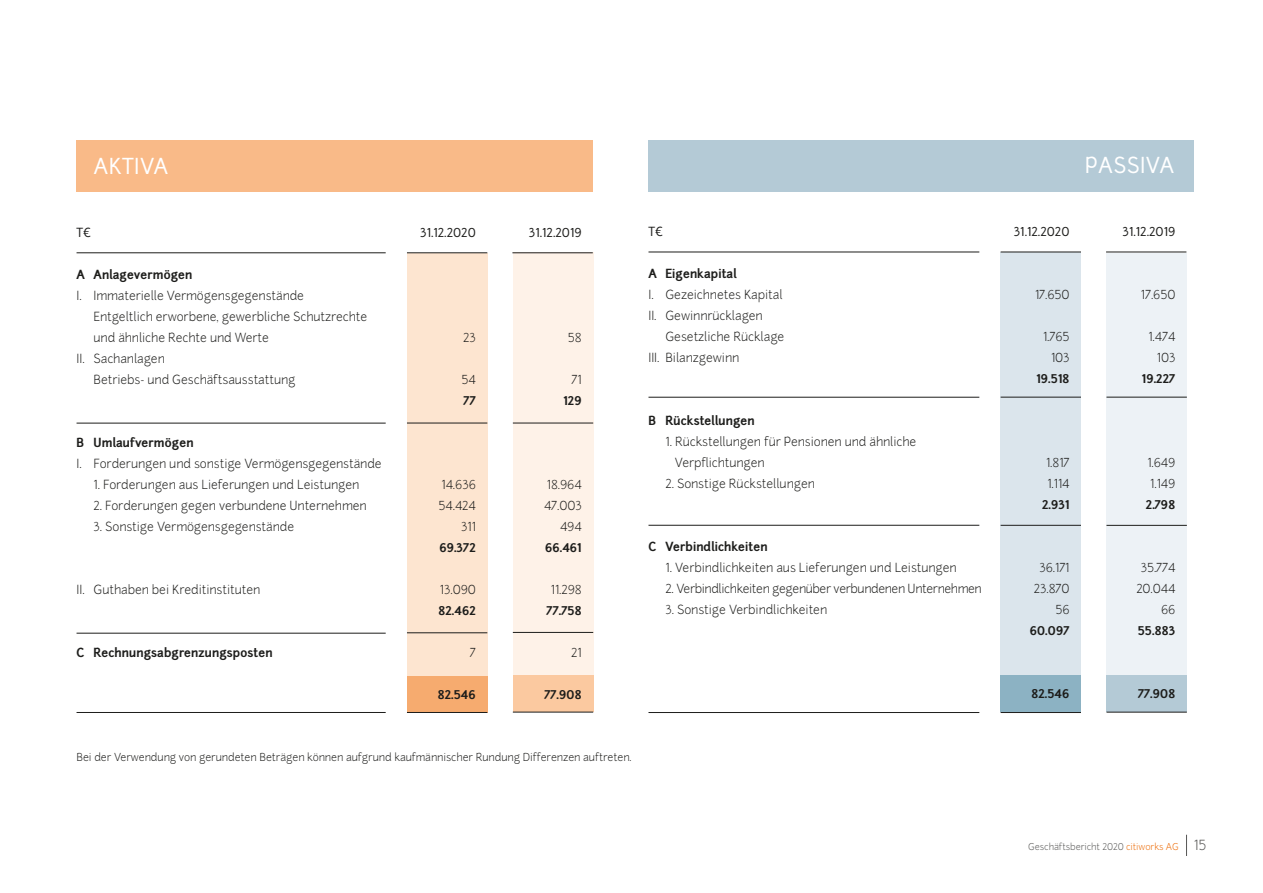
<style>
.page{position:relative;width:1263px;height:893px;background:#fff}
.page>*{position:absolute;margin:0;border:0;box-sizing:border-box;transform-origin:0 0}
.t1{font:21px "Junction";letter-spacing:.02em;color:#fff}
.t2{font:300 12px/21px "Junction";color:#1d1d1b}
.t3{font:700 12px "Junction";color:#1d1d1b}
.t4{font:300 12px "Junction";letter-spacing:-.025em;color:#1d1d1b}
.t5{font:12px "Junction";color:#1d1d1b}
.t6{font:300 10.5px "Junction";color:#1d1d1b}
.t7{font:300 9px "Junction";color:#575756}
.s1{color:#ed6b06}
.s2{font-size:13.5px}
</style>
<div class="page">
<svg style="left:1186px;top:835px;width:1px;height:21px"></svg>
<div style="left:648px;top:140px;width:546px;height:51px;background:#b4cad6"></div>
<div style="left:77px;top:140px;width:516px;height:51px;background:#f9ba88"></div>
<div style="left:513px;top:252px;width:80px;height:460px;background:#fef2e8"></div>
<div style="left:407px;top:253px;width:80px;height:459px;background:#fde5d0"></div>
<div style="left:407px;top:676px;width:80px;height:36px;background:#f6ab6f"></div>
<div style="left:513px;top:675px;width:80px;height:37px;background:#fbc9a0"></div>
<hr style="left:77px;top:252px;width:309px;height:1px;background:#1d1d1b">
<hr style="left:77px;top:423px;width:309px;height:1px;background:#1d1d1b">
<hr style="left:407px;top:423px;width:80px;height:1px;background:#1d1d1b">
<hr style="left:77px;top:633px;width:309px;height:1px;background:#1d1d1b">
<hr style="left:407px;top:632px;width:80px;height:1px;background:#1d1d1b">
<hr style="left:77px;top:712px;width:309px;height:1px;background:#1d1d1b">
<hr style="left:513px;top:712px;width:80px;height:1px;background:#1d1d1b">
<hr style="left:407px;top:252px;width:80px;height:1px;background:#1d1d1b">
<hr style="left:513px;top:423px;width:80px;height:1px;background:#1d1d1b">
<hr style="left:513px;top:632px;width:80px;height:1px;background:#1d1d1b">
<hr style="left:407px;top:712px;width:80px;height:1px;background:#1d1d1b">
<hr style="left:512px;top:252px;width:81px;height:1px;background:#1d1d1b">
<div style="left:1106px;top:253px;width:81px;height:436px;background:#edf2f6"></div>
<div style="left:1000px;top:252px;width:81px;height:438px;background:#dbe5ec"></div>
<hr style="left:648px;top:252px;width:331px;height:1px;background:#1d1d1b">
<hr style="left:648px;top:397px;width:331px;height:1px;background:#1d1d1b">
<hr style="left:1000px;top:397px;width:81px;height:1px;background:#1d1d1b">
<hr style="left:648px;top:525px;width:331px;height:1px;background:#1d1d1b">
<hr style="left:1000px;top:525px;width:81px;height:1px;background:#1d1d1b">
<hr style="left:648px;top:712px;width:331px;height:1px;background:#1d1d1b">
<hr style="left:1000px;top:252px;width:81px;height:1px;background:#1d1d1b">
<hr style="left:1106px;top:397px;width:81px;height:1px;background:#1d1d1b">
<hr style="left:1106px;top:525px;width:81px;height:1px;background:#1d1d1b">
<hr style="left:1106px;top:252px;width:80px;height:1px;background:#1d1d1b">
<div style="left:1106px;top:675px;width:81px;height:36px;background:#b4cad6"></div>
<div style="left:1000px;top:676px;width:81px;height:36px;background:#8cb2c3"></div>
<hr style="left:1106px;top:712px;width:81px;height:1px;background:#1d1d1b">
<hr style="left:1000px;top:712px;width:81px;height:1px;background:#1d1d1b">
<p class="t1" style="left:94px;top:153px;width:76px">AKTIVA</p>
<p class="t5" style="left:77px;top:225px;width:16px">T€</p>
<p class="t3" style="left:77px;top:267px;width:118px">A Anlagevermögen</p>
<p class="t2" style="left:77px;top:285px;width:229px">I. Immaterielle Vermögensgegenstände</p>
<p class="t2" style="left:94px;top:306px;width:275px">Entgeltlich erworbene, gewerbliche Schutzrechte und ähnliche Rechte und Werte</p>
<p class="t2" style="left:77px;top:348px;width:90px">II. Sachanlagen</p>
<p class="t2" style="left:94px;top:369px;width:203px">Betriebs- und Geschäftsausstattung</p>
<p class="t3" style="left:77px;top:435px;width:119px">B Umlaufvermögen</p>
<p class="t2" style="left:77px;top:453px;width:307px">I. Forderungen und sonstige Vermögensgegenstände</p>
<p class="t2" style="left:94px;top:474px;width:267px">1. Forderungen aus Lieferungen und Leistungen</p>
<p class="t2" style="left:94px;top:495px;width:275px">2. Forderungen gegen verbundene Unternehmen</p>
<p class="t2" style="left:94px;top:516px;width:202px">3. Sonstige Vermögensgegenstände</p>
<p class="t2" style="left:77px;top:579px;width:185px">II. Guthaben bei Kreditinstituten</p>
<p class="t3" style="left:77px;top:645px;width:198px">C Rechnungsabgrenzungsposten</p>
<p class="t5" style="left:420px;top:225px;width:57px">31.12.2020</p>
<p class="t2" style="left:463px;top:327px;width:14px">23</p>
<p class="t2" style="left:462px;top:369px;width:16px">54</p>
<p class="t3" style="left:464px;top:393px;width:14px">77</p>
<p class="t2" style="left:441px;top:474px;width:36px">14.636</p>
<p class="t2" style="left:438px;top:495px;width:39px">54.424</p>
<p class="t2" style="left:461px;top:516px;width:16px">311</p>
<p class="t3" style="left:439px;top:540px;width:38px">69.372</p>
<p class="t2" style="left:440px;top:579px;width:37px">13.090</p>
<p class="t3" style="left:438px;top:603px;width:39px">82.462</p>
<p class="t2" style="left:470px;top:642px;width:7px">7</p>
<p class="t3" style="left:438px;top:687px;width:40px">82.546</p>
<p class="t5" style="left:529px;top:225px;width:54px">31.12.2019</p>
<p class="t2" style="left:568px;top:327px;width:15px">58</p>
<p class="t2" style="left:572px;top:369px;width:12px">71</p>
<p class="t3" style="left:563px;top:393px;width:20px">129</p>
<p class="t2" style="left:547px;top:474px;width:36px">18.964</p>
<p class="t2" style="left:544px;top:495px;width:39px">47.003</p>
<p class="t2" style="left:560px;top:516px;width:23px">494</p>
<p class="t3" style="left:545px;top:540px;width:38px">66.461</p>
<p class="t2" style="left:551px;top:579px;width:32px">11.298</p>
<p class="t3" style="left:546px;top:603px;width:37px">77.758</p>
<p class="t2" style="left:571px;top:642px;width:12px">21</p>
<p class="t3" style="left:544px;top:687px;width:39px">77.908</p>
<p class="t5" style="left:648px;top:224px;width:16px">T€</p>
<p class="t3" style="left:648px;top:266px;width:90px">A Eigenkapital</p>
<p class="t2" style="left:648px;top:284px;width:136px">I. Gezeichnetes Kapital</p>
<p class="t2" style="left:648px;top:305px;width:116px">II. Gewinnrücklagen</p>
<p class="t2" style="left:665px;top:326px;width:120px">Gesetzliche Rücklage</p>
<p class="t2" style="left:648px;top:347px;width:92px">III. Bilanzgewinn</p>
<p class="t3" style="left:648px;top:413px;width:108px">B Rückstellungen</p>
<p class="t2" style="left:665px;top:431px;width:252px">1. Rückstellungen für Pensionen und ähnliche</p>
<p class="t2" style="left:675px;top:452px;width:91px">Verpflichtungen</p>
<p class="t2" style="left:665px;top:473px;width:151px">2. Sonstige Rückstellungen</p>
<p class="t3" style="left:648px;top:539px;width:121px">C Verbindlichkeiten</p>
<p class="t2" style="left:665px;top:557px;width:293px">1. Verbindlichkeiten aus Lieferungen und Leistungen</p>
<p class="t4" style="left:665px;top:581px;width:318px">2. Verbindlichkeiten gegenüber verbundenen Unternehmen</p>
<p class="t2" style="left:665px;top:599px;width:163px">3. Sonstige Verbindlichkeiten</p>
<p class="t6" style="left:77px;top:750px;width:557px">Bei der Verwendung von gerundeten Beträgen können aufgrund kaufmännischer Rundung Differenzen auftreten.</p>
<p class="t1" style="left:1085px;top:152px;width:91px">PASSIVA</p>
<p class="t5" style="left:1014px;top:224px;width:57px">31.12.2020</p>
<p class="t2" style="left:1035px;top:284px;width:36px">17.650</p>
<p class="t2" style="left:1043px;top:326px;width:28px">1.765</p>
<p class="t2" style="left:1051px;top:347px;width:20px">103</p>
<p class="t3" style="left:1036px;top:371px;width:34px">19.518</p>
<p class="t5" style="left:1122px;top:224px;width:54px">31.12.2019</p>
<p class="t2" style="left:1141px;top:284px;width:36px">17.650</p>
<p class="t2" style="left:1148px;top:326px;width:28px">1.474</p>
<p class="t2" style="left:1157px;top:347px;width:20px">103</p>
<p class="t3" style="left:1142px;top:371px;width:35px">19.227</p>
<p class="t2" style="left:1046px;top:452px;width:25px">1.817</p>
<p class="t2" style="left:1047px;top:473px;width:24px">1.114</p>
<p class="t3" style="left:1042px;top:497px;width:29px">2.931</p>
<p class="t2" style="left:1039px;top:557px;width:32px">36.171</p>
<p class="t2" style="left:1034px;top:578px;width:37px">23.870</p>
<p class="t2" style="left:1055px;top:599px;width:16px">56</p>
<p class="t3" style="left:1030px;top:623px;width:41px">60.097</p>
<p class="t3" style="left:1031px;top:686px;width:40px">82.546</p>
<p class="t2" style="left:1147px;top:452px;width:30px">1.649</p>
<p class="t2" style="left:1150px;top:473px;width:27px">1.149</p>
<p class="t3" style="left:1146px;top:497px;width:31px">2.798</p>
<p class="t2" style="left:1141px;top:557px;width:36px">35.774</p>
<p class="t2" style="left:1136px;top:578px;width:41px">20.044</p>
<p class="t2" style="left:1161px;top:599px;width:16px">66</p>
<p class="t3" style="left:1138px;top:623px;width:39px">55.883</p>
<p class="t3" style="left:1138px;top:686px;width:39px">77.908</p>
<p class="t7" style="left:1028px;top:841px;width:180px">Geschäftsbericht 2020 <span class="s1">citiworks AG</span> <span class="s2">15</span></p>
</div>
